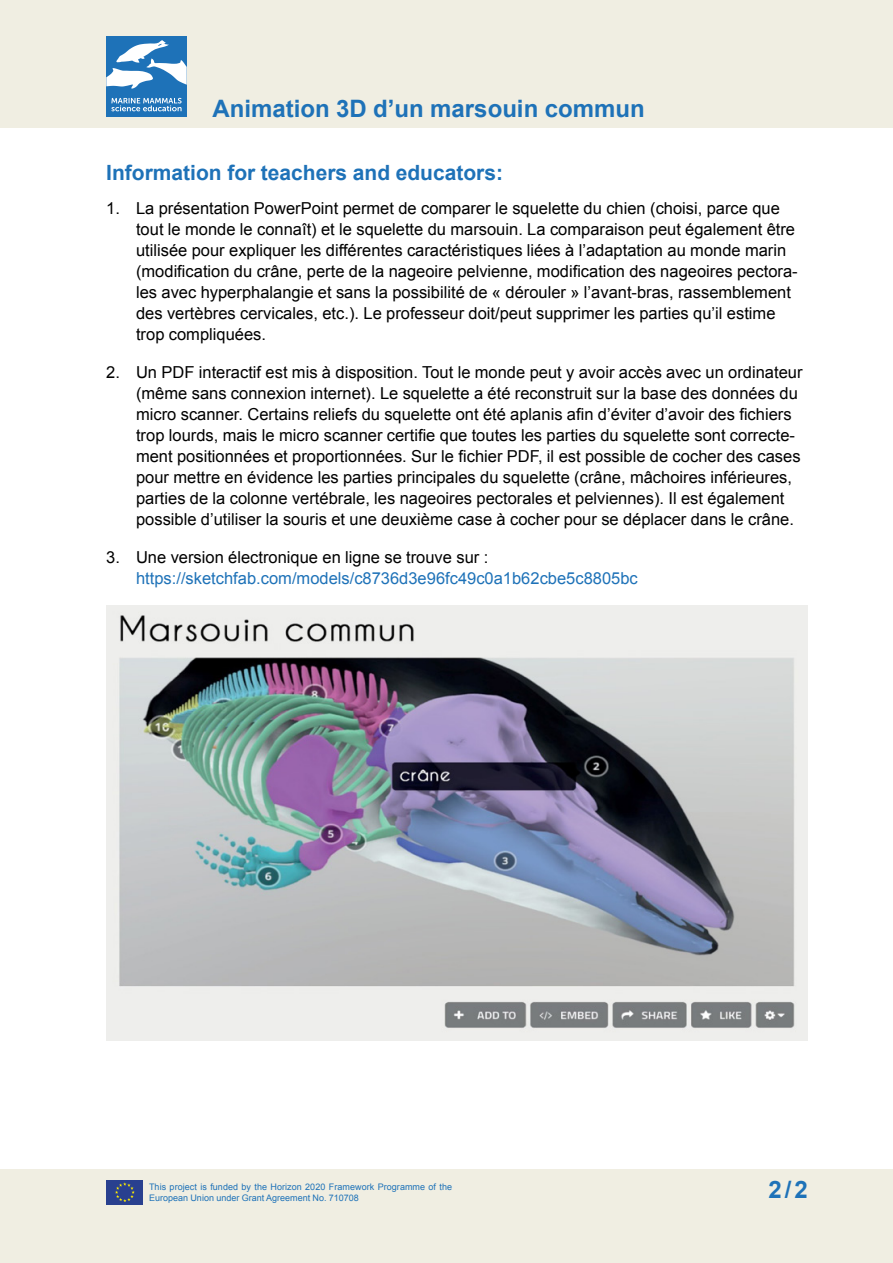
<style>
.page{position:relative;width:893px;height:1263px;background:#fff}
.page>*{position:absolute;margin:0;border:0;box-sizing:border-box;transform-origin:0 0}
.t1{font:700 24px "Arial";color:#1e72b8}
.t2{font:700 21px "Arial";color:#1e72b8}
.t3{font:16.5px/21px "Arial";color:#000}
.t4{font:16.5px "Arial";color:#1e72b8}
.t5{font:9px/11.2px "Arial";letter-spacing:.005em;color:#1e72b8}
</style>
<div class="page">
<div style="left:0;top:0;width:893px;height:128px;background:#f0eee2"></div>
<div style="left:0;top:1169px;width:893px;height:94px;background:#f0eee2"></div>
<div style="left:106px;top:36px;width:81px;height:81px;background:#1e72b8"></div>
<svg style="left:106px;top:40px;width:81px;height:49px"></svg>
<svg style="left:111px;top:98px;width:71px;height:13px"></svg>
<div style="left:106px;top:1180px;width:37px;height:25px;background:#29408f"></div>
<svg style="left:115px;top:1182px;width:20px;height:20px"></svg>
<img style="left:106px;top:606px;width:702px;height:435px">
<h1 class="t1" style="left:213px;top:93px;width:434px">Animation 3D d’un marsouin commun</h1>
<p class="t2" style="left:106px;top:159px;width:398px">Information for teachers and educators:</p>
<p class="t3" style="left:136px;top:198px;width:663px;text-indent:-30px">1. La présentation PowerPoint permet de comparer le squelette du chien (choisi, parce que tout le monde le connaît) et le squelette du marsouin. La comparaison peut également être utilisée pour expliquer les différentes caractéristiques liées à l’adaptation au monde marin (modification du crâne, perte de la nageoire pelvienne, modification des nageoires pectora&shy;les avec hyperphalangie et sans la possibilité de « dérouler » l’avant-bras, rassemblement des vertèbres cervicales, etc.). Le professeur doit/peut supprimer les parties qu’il estime trop compliquées.</p>
<p class="t3" style="left:136px;top:362px;width:668px;text-indent:-30px">2. Un PDF interactif est mis à disposition. Tout le monde peut y avoir accès avec un ordinateur (même sans connexion internet). Le squelette a été reconstruit sur la base des données du micro scanner. Certains reliefs du squelette ont été aplanis afin d’éviter d’avoir des fichiers trop lourds, mais le micro scanner certifie que toutes les parties du squelette sont correcte&shy;ment positionnées et proportionnées. Sur le fichier PDF, il est possible de cocher des cases pour mettre en évidence les parties principales du squelette (crâne, mâchoires inférieures, parties de la colonne vertébrale, les nageoires pectorales et pelviennes). Il est également possible d’utiliser la souris et une deuxième case à cocher pour se déplacer dans le crâne.</p>
<p class="t3" style="left:106px;top:547px;width:383px">3. Une version électronique en ligne se trouve sur :</p>
<p class="t4" style="left:136px;top:567px;width:503px">https://sketchfab.com/models/c8736d3e96fc49c0a1b62cbe5c8805bc</p>
<p class="t5" style="left:149px;top:1181px;width:305px">This project is funded by the Horizon 2020 Framework Programme of the<br>European Union under Grant Agreement No. 710708</p>
<h1 class="t1" style="left:769px;top:1173px;width:41px">2/2</h1>
</div>
